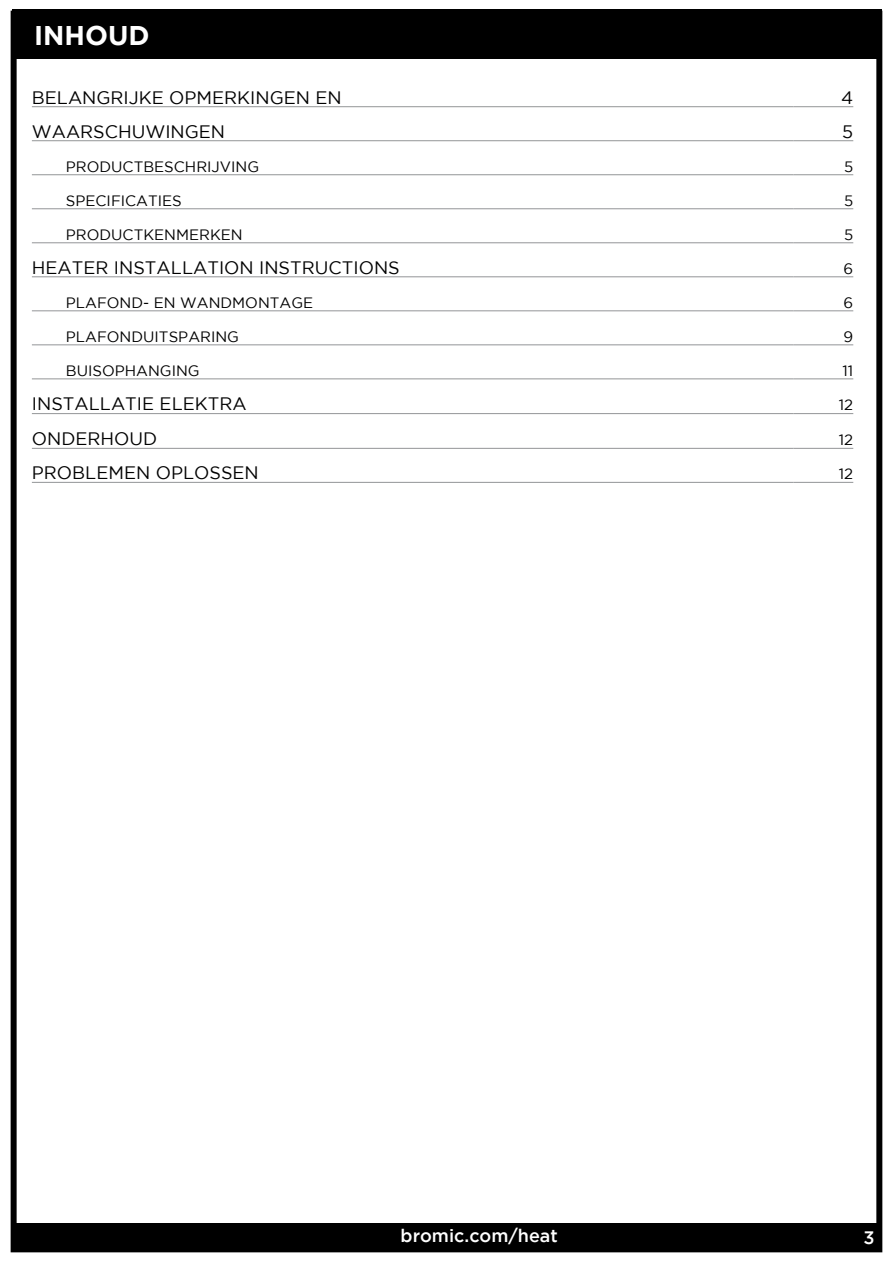
<style>
.page{position:relative;width:893px;height:1263px;background:#fff}
.page>*{position:absolute;margin:0;border:0;box-sizing:border-box;transform-origin:0 0}
.t1{font:700 27px "Gotham";color:#fff}
.t2{font:18px "Gotham";color:#000}
.t3{font:500 18px "Gotham";color:#fff}
.t4{font:15px "Gotham";color:#000}
</style>
<div class="page">
<div style="left:11px;top:1223px;width:870px;height:29px;background:#000"></div>
<div style="left:12px;top:9px;width:870px;height:50px;background:#000"></div>
<div style="left:11px;top:11px;width:871px;height:1241px;border:6px solid #000"></div>
<hr style="left:32px;top:106px;width:761px;height:1px;background:#939597">
<hr style="left:793px;top:106px;width:60px;height:1px;background:#939597">
<hr style="left:32px;top:140px;width:761px;height:1px;background:#939597">
<hr style="left:793px;top:140px;width:60px;height:1px;background:#939597">
<hr style="left:32px;top:174px;width:761px;height:1px;background:#939597">
<hr style="left:793px;top:174px;width:60px;height:1px;background:#939597">
<hr style="left:32px;top:208px;width:761px;height:1px;background:#939597">
<hr style="left:793px;top:208px;width:60px;height:1px;background:#939597">
<hr style="left:32px;top:242px;width:761px;height:1px;background:#939597">
<hr style="left:793px;top:242px;width:60px;height:1px;background:#939597">
<hr style="left:32px;top:276px;width:761px;height:1px;background:#939597">
<hr style="left:793px;top:276px;width:60px;height:1px;background:#939597">
<hr style="left:32px;top:310px;width:761px;height:1px;background:#939597">
<hr style="left:793px;top:310px;width:60px;height:1px;background:#939597">
<hr style="left:32px;top:344px;width:761px;height:1px;background:#939597">
<hr style="left:793px;top:344px;width:60px;height:1px;background:#939597">
<hr style="left:32px;top:378px;width:761px;height:1px;background:#939597">
<hr style="left:793px;top:378px;width:60px;height:1px;background:#939597">
<hr style="left:32px;top:413px;width:761px;height:1px;background:#939597">
<hr style="left:793px;top:413px;width:60px;height:1px;background:#939597">
<hr style="left:32px;top:448px;width:761px;height:1px;background:#939597">
<hr style="left:793px;top:448px;width:60px;height:1px;background:#939597">
<hr style="left:32px;top:482px;width:761px;height:1px;background:#939597">
<hr style="left:793px;top:482px;width:60px;height:1px;background:#939597">
<h1 class="t1" style="left:34px;top:24px;width:117px">INHOUD</h1>
<p class="t2" style="left:32px;top:89px;width:311px">BELANGRIJKE OPMERKINGEN EN</p>
<p class="t2" style="left:841px;top:89px;width:14px">4</p>
<p class="t2" style="left:32px;top:123px;width:195px">WAARSCHUWINGEN</p>
<p class="t2" style="left:842px;top:123px;width:13px">5</p>
<p class="t4" style="left:66px;top:160px;width:195px">PRODUCTBESCHRIJVING</p>
<p class="t4" style="left:844px;top:160px;width:11px">5</p>
<p class="t4" style="left:66px;top:194px;width:117px">SPECIFICATIES</p>
<p class="t4" style="left:844px;top:194px;width:11px">5</p>
<p class="t4" style="left:66px;top:228px;width:178px">PRODUCTKENMERKEN</p>
<p class="t4" style="left:844px;top:228px;width:11px">5</p>
<p class="t2" style="left:32px;top:259px;width:369px">HEATER INSTALLATION INSTRUCTIONS</p>
<p class="t4" style="left:844px;top:262px;width:11px">6</p>
<p class="t4" style="left:66px;top:296px;width:249px">PLAFOND- EN WANDMONTAGE</p>
<p class="t4" style="left:844px;top:296px;width:11px">6</p>
<p class="t4" style="left:66px;top:330px;width:175px">PLAFONDUITSPARING</p>
<p class="t4" style="left:844px;top:330px;width:11px">9</p>
<p class="t4" style="left:66px;top:364px;width:135px">BUISOPHANGING</p>
<p class="t4" style="left:842px;top:364px;width:12px">11</p>
<p class="t2" style="left:32px;top:396px;width:216px">INSTALLATIE ELEKTRA</p>
<p class="t4" style="left:839px;top:398px;width:16px">12</p>
<p class="t2" style="left:32px;top:431px;width:127px">ONDERHOUD</p>
<p class="t4" style="left:839px;top:433px;width:16px">12</p>
<p class="t2" style="left:32px;top:465px;width:228px">PROBLEMEN OPLOSSEN</p>
<p class="t4" style="left:839px;top:467px;width:16px">12</p>
<p class="t3" style="left:401px;top:1227px;width:159px">bromic.com/heat</p>
<p class="t3" style="left:864px;top:1229px;width:13px">3</p>
</div>
